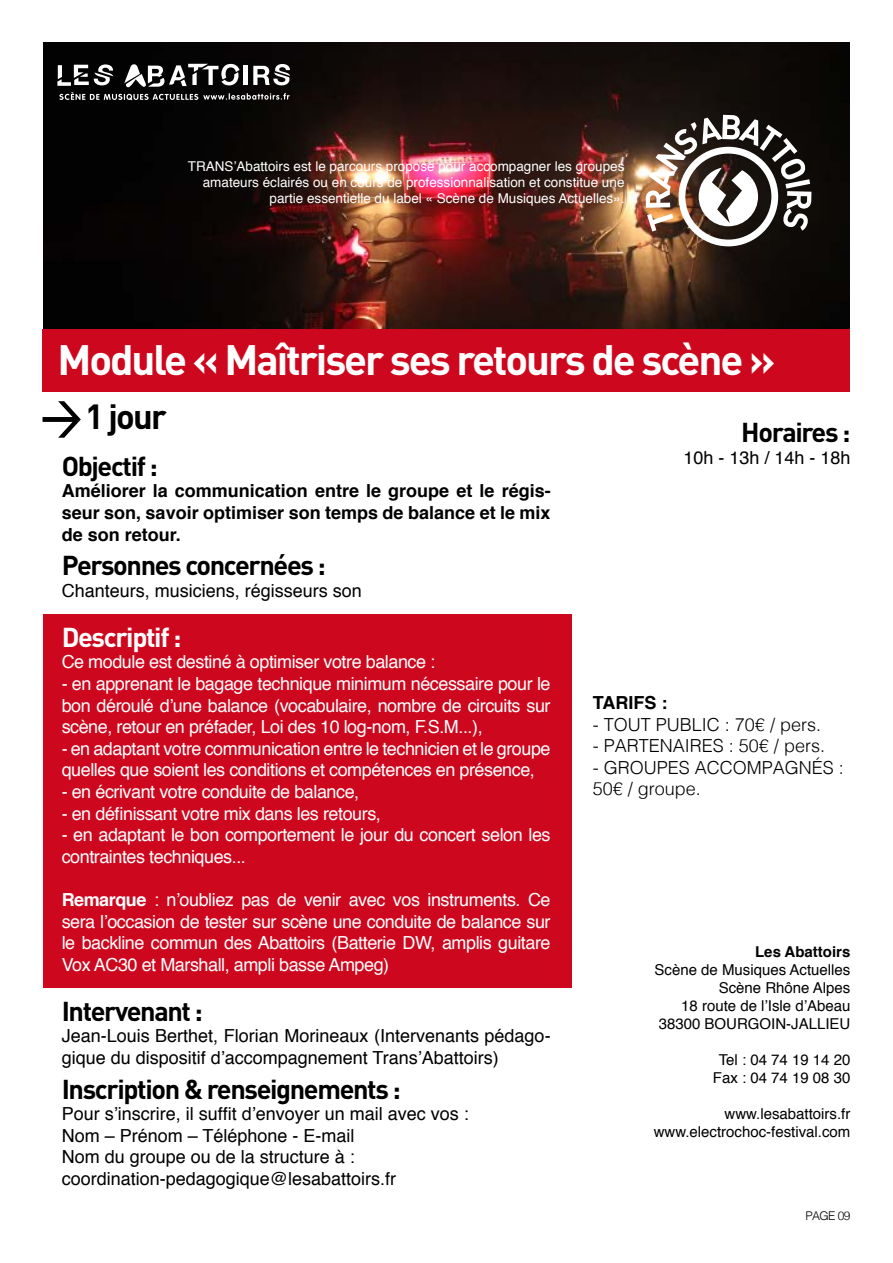
<style>
.page{position:relative;width:893px;height:1263px;background:#fff}
.page>*{position:absolute;margin:0;border:0;box-sizing:border-box;transform-origin:0 0}
.t1{font:700 42px "DIN";letter-spacing:-.05em;color:#fff}
.t2{font:700 34.5px "DIN";color:#000}
.t3{font:700 27px "DIN";letter-spacing:-.05em;color:#000}
.t4{font:700 27px "DIN";letter-spacing:-.05em;color:#fff}
.t5{font:18px/21.6px "Helvetica";letter-spacing:-.025em;color:#fff;text-align:justify}
.t6{font:18px/21.6px "Helvetica";color:#000}
.t7{font:700 18px/21.6px "Helvetica";color:#000;text-align:justify}
.t8{font:300 18px/21.6px "Helvetica";color:#000}
.t9{font:15px/18px "Helvetica";color:#000;text-align:right}
.t10{font:700 15px "Helvetica";color:#000}
.t11{font:13.5px/16.2px "Helvetica";color:#fff;text-align:right}
.t12{font:300 12px "Helvetica";letter-spacing:-.05em;color:#000}
.s1{font-weight:700}
</style>
<div class="page">
<div style="left:43px;top:614px;width:528px;height:373px;background:#cd071e"></div>
<img style="left:43px;top:43px;width:807px;height:287px">
<div style="left:43px;top:330px;width:807px;height:62px;background:#cd071e"></div>
<svg style="left:57px;top:64px;width:233px;height:36px"></svg>
<svg style="left:43px;top:401px;width:38px;height:37px"></svg>
<img style="left:646px;top:115px;width:165px;height:131px">
<p class="t11" style="left:188px;top:158px;width:438px">TRANS’Abattoirs est le parcours proposé pour accompagner les groupes amateurs éclairés ou en cours de professionnalisation et constitue une partie essentielle du label « Scène de Musiques Actuelles».</p>
<h1 class="t1" style="left:57px;top:332px;width:720px">Module « Maîtriser ses retours de scène »</h1>
<h2 class="t2" style="left:85px;top:394px;width:83px">1 jour</h2>
<h3 class="t3" style="left:62px;top:448px;width:98px">Objectif :</h3>
<p class="t7" style="left:62px;top:480px;width:490px">Améliorer la communication entre le groupe et le régis&shy;seur son, savoir optimiser son temps de balance et le mix de son retour.</p>
<h3 class="t3" style="left:62px;top:548px;width:266px">Personnes concernées :</h3>
<p class="t6" style="left:62px;top:580px;width:302px">Chanteurs, musiciens, régisseurs son</p>
<h3 class="t4" style="left:62px;top:619px;width:121px">Descriptif :</h3>
<p class="t5" style="left:62px;top:652px;width:375px">Ce module est destiné à optimiser votre balance :</p>
<p class="t5" style="left:62px;top:673px;width:490px">- en apprenant le bagage technique minimum nécessaire pour le bon déroulé d’une balance (vocabulaire, nombre de circuits sur scène, retour en préfader, Loi des 10 log-nom, F.S.M...),</p>
<p class="t5" style="left:62px;top:738px;width:490px">- en adaptant votre communication entre le technicien et le groupe quelles que soient les conditions et compétences en présence,</p>
<p class="t5" style="left:62px;top:781px;width:299px">- en écrivant votre conduite de balance,</p>
<p class="t5" style="left:62px;top:803px;width:321px">- en définissant votre mix dans les retours,</p>
<p class="t5" style="left:62px;top:824px;width:490px">- en adaptant le bon comportement le jour du concert selon les contraintes techniques...</p>
<p class="t5" style="left:62px;top:889px;width:490px"><span class="s1">Remarque</span> : n’oubliez pas de venir avec vos instruments. Ce sera l’occasion de tester sur scène une conduite de balance sur le backline commun des Abattoirs (Batterie DW, amplis guitare Vox AC30 et Marshall, ampli basse Ampeg)</p>
<h3 class="t3" style="left:62px;top:993px;width:143px">Intervenant :</h3>
<p class="t6" style="left:62px;top:1026px;width:490px">Jean-Louis Berthet, Florian Morineaux (Intervenants pédago&shy;gique du dispositif d’accompagnement Trans’Abattoirs)</p>
<h3 class="t3" style="left:62px;top:1071px;width:341px">Inscription &amp; renseignements :</h3>
<p class="t6" style="left:62px;top:1103px;width:409px">Pour s’inscrire, il suffit d’envoyer un mail avec vos :<br>Nom – Prénom – Téléphone - E-mail<br>Nom du groupe ou de la structure à : coordination-pedagogique@lesabattoirs.fr</p>
<h3 class="t3" style="left:741px;top:414px;width:111px">Horaires :</h3>
<p class="t6" style="left:683px;top:447px;width:169px">10h - 13h / 14h - 18h</p>
<p class="t7" style="left:593px;top:692px;width:76px">TARIFS :</p>
<p class="t8" style="left:593px;top:712px;width:230px">- TOUT PUBLIC : 70€ / pers.</p>
<p class="t8" style="left:593px;top:734px;width:234px">- PARTENAIRES : 50€ / pers.</p>
<p class="t8" style="left:593px;top:755px;width:253px">- GROUPES ACCOMPAGNÉS :<br>50€ / groupe.</p>
<p class="t10" style="left:755px;top:940px;width:97px">Les Abattoirs</p>
<p class="t9" style="left:654px;top:961px;width:197px">Scène de Musiques Actuelles<br>Scène Rhône Alpes<br>18 route de l’Isle d’Abeau<br>38300 BOURGOIN-JALLIEU</p>
<p class="t9" style="left:713px;top:1051px;width:139px;text-align:center">Tel : 04 74 19 14 20<br>Fax : 04 74 19 08 30</p>
<p class="t9" style="left:654px;top:1105px;width:198px">www.lesabattoirs.fr www.electrochoc-festival.com</p>
<p class="t12" style="left:805px;top:1206px;width:47px">PAGE 09</p>
</div>
